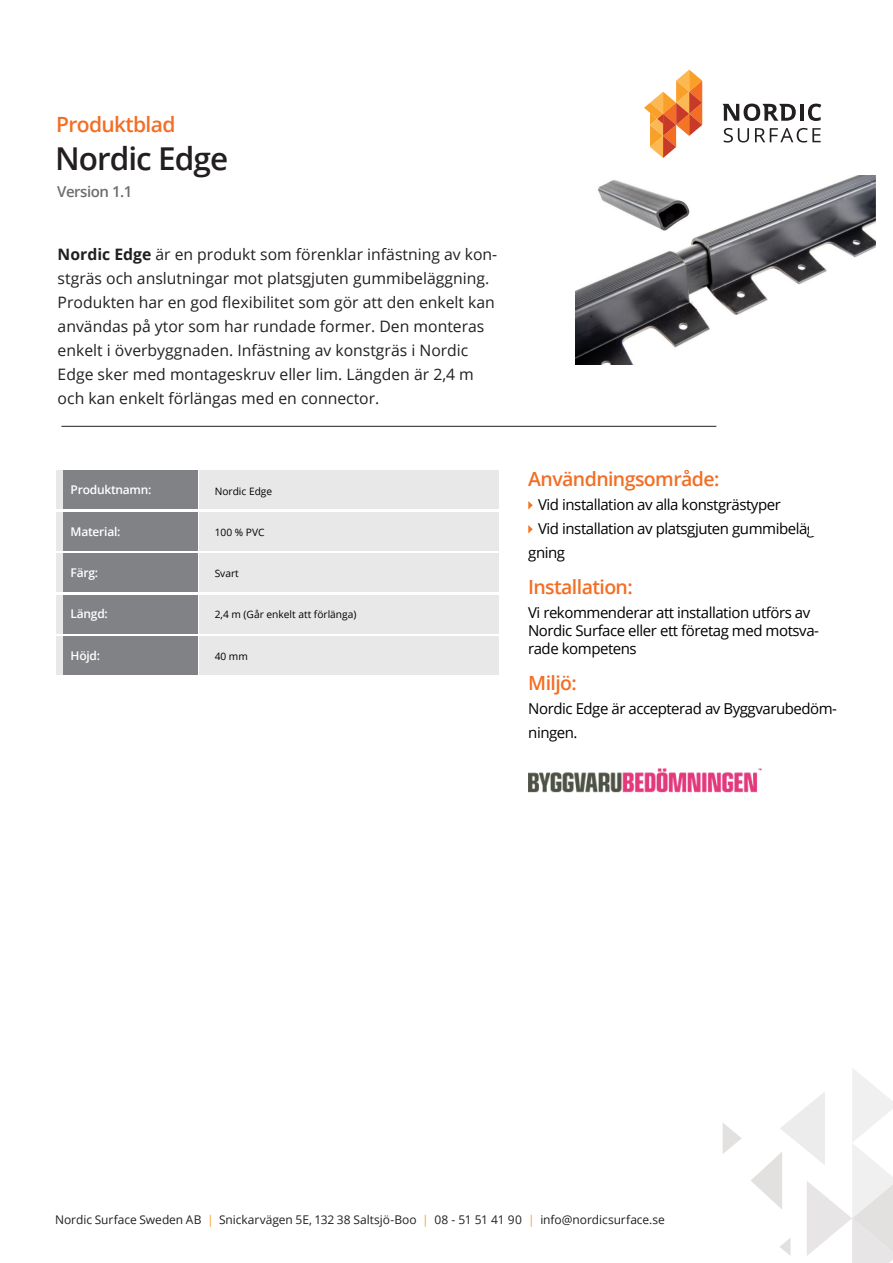
<style>
.page{position:relative;width:893px;height:1263px;background:#fff}
.page>*{position:absolute;margin:0;border:0;box-sizing:border-box;transform-origin:0 0}
.t1{font:600 31.5px "Open Sans";letter-spacing:-.03em;color:#231f20}
.t2{font:600 21px "Open Sans";letter-spacing:-.03em;color:#f36e24}
.t3{font:600 19.5px "Open Sans";letter-spacing:-.03em;color:#f36e24}
.t4{font:15.75px/24px "Open Sans";color:#231f20}
.t5{font:15px/18px "Open Sans";letter-spacing:-.03em;color:#000}
.t6{font:600 15px "Open Sans";letter-spacing:-.03em;color:#6c6d70}
.Brödtext{font:12px "Open Sans";letter-spacing:-.005em;color:#231f20}
.t7{font:600 12px "Open Sans";letter-spacing:-.02em;color:#fff}
.t8{font:10.2px "Open Sans";color:#000}
.s1{font-weight:700}
.s2{color:#f9a029}
</style>
<div class="page">
<svg style="left:723px;top:1123px;width:19px;height:31px"></svg>
<svg style="left:751px;top:1068px;width:142px;height:195px"></svg>
<svg style="left:644px;top:70px;width:58px;height:88px"></svg>
<svg style="left:724px;top:128px;width:25px;height:14px"></svg>
<svg style="left:755px;top:128px;width:66px;height:14px"></svg>
<svg style="left:722px;top:104px;width:74px;height:17px"></svg>
<hr style="left:800px;top:104px;width:4px;height:17px;background:#231f20">
<svg style="left:808px;top:104px;width:13px;height:17px"></svg>
<hr style="left:61px;top:426px;width:655px;height:1px;background:#231f20">
<img style="left:575px;top:175px;width:301px;height:190px">
<svg style="left:528px;top:501px;width:5px;height:8px"></svg>
<svg style="left:528px;top:525px;width:5px;height:8px"></svg>
<div style="left:63px;top:471px;width:135px;height:38px;background:#808285"></div>
<div style="left:57px;top:471px;width:6px;height:38px;background:#e8e8e9"></div>
<div style="left:63px;top:512px;width:135px;height:39px;background:#808285"></div>
<div style="left:57px;top:512px;width:6px;height:39px;background:#e8e8e9"></div>
<div style="left:63px;top:553px;width:135px;height:39px;background:#808285"></div>
<div style="left:57px;top:553px;width:6px;height:39px;background:#e8e8e9"></div>
<div style="left:63px;top:595px;width:135px;height:38px;background:#808285"></div>
<div style="left:57px;top:595px;width:6px;height:38px;background:#e8e8e9"></div>
<div style="left:63px;top:636px;width:135px;height:39px;background:#808285"></div>
<div style="left:57px;top:636px;width:6px;height:39px;background:#e8e8e9"></div>
<div style="left:199px;top:471px;width:300px;height:38px;background:#e8e8e9"></div>
<div style="left:199px;top:512px;width:300px;height:39px;background:#e8e8e9"></div>
<div style="left:199px;top:553px;width:300px;height:39px;background:#e8e8e9"></div>
<div style="left:199px;top:595px;width:300px;height:38px;background:#e8e8e9"></div>
<div style="left:199px;top:636px;width:300px;height:39px;background:#e8e8e9"></div>
<img style="left:528px;top:768px;width:234px;height:25px">
<p class="t2" style="left:56px;top:110px;width:121px">Produktblad</p>
<p class="t1" style="left:55px;top:137px;width:175px">Nordic Edge</p>
<p class="t6" style="left:57px;top:181px;width:77px">Version 1.1</p>
<p class="t4" style="left:58px;top:242px;width:441px"><span class="s1">Nordic Edge</span> är en produkt som förenklar infästning av kon&shy;stgräs och anslutningar mot platsgjuten gummibeläggning.<br>Produkten har en god flexibilitet som gör att den enkelt kan användas på ytor som har rundade former. Den monteras enkelt i överbyggnaden. Infästning av konstgräs i Nordic Edge sker med montageskruv eller lim. Längden är 2,4 m och kan enkelt förlängas med en connector.</p>
<p class="t7" style="left:71px;top:482px;width:82px">Produktnamn:</p>
<p class="t7" style="left:71px;top:523px;width:51px">Material:</p>
<p class="t7" style="left:71px;top:564px;width:29px">Färg:</p>
<p class="t7" style="left:71px;top:606px;width:39px">Längd:</p>
<p class="t7" style="left:71px;top:647px;width:31px">Höjd:</p>
<p class="t8" style="left:215px;top:484px;width:59px">Nordic Edge</p>
<p class="t8" style="left:215px;top:525px;width:51px">100 % PVC</p>
<p class="t8" style="left:215px;top:566px;width:26px">Svart</p>
<p class="t8" style="left:215px;top:608px;width:143px">2,4 m (Går enkelt att förlänga)</p>
<p class="t8" style="left:215px;top:649px;width:35px">40 mm</p>
<p class="t3" style="left:528px;top:465px;width:193px">Användningsområde:</p>
<p class="t5" style="left:538px;top:495px;width:244px">Vid installation av alla konstgrästyper</p>
<p class="t5" style="left:538px;top:519px;width:283px">Vid installation av platsgjuten gummibeläg-</p>
<p class="t5" style="left:528px;top:543px;width:38px">gning</p>
<p class="t3" style="left:528px;top:574px;width:106px">Installation:</p>
<p class="t5" style="left:528px;top:603px;width:292px">Vi rekommenderar att installation utförs av<br>Nordic Surface eller ett företag med motsva&shy;rade kompetens</p>
<p class="t3" style="left:528px;top:669px;width:50px">Miljö:</p>
<p class="t5" style="left:528px;top:696px;width:310px;line-height:24px">Nordic Edge är accepterad av Byggvarubedöm&shy;ningen.</p>
<p class="Brödtext" style="left:55px;top:1211px;width:611px">Nordic Surface Sweden AB <span class="s2">|</span> Snickarvägen 5E, 132 38 Saltsjö-Boo <span class="s2">|</span> 08 - 51 51 41 90 <span class="s2">|</span> info@nordicsurface.se</p>
</div>
